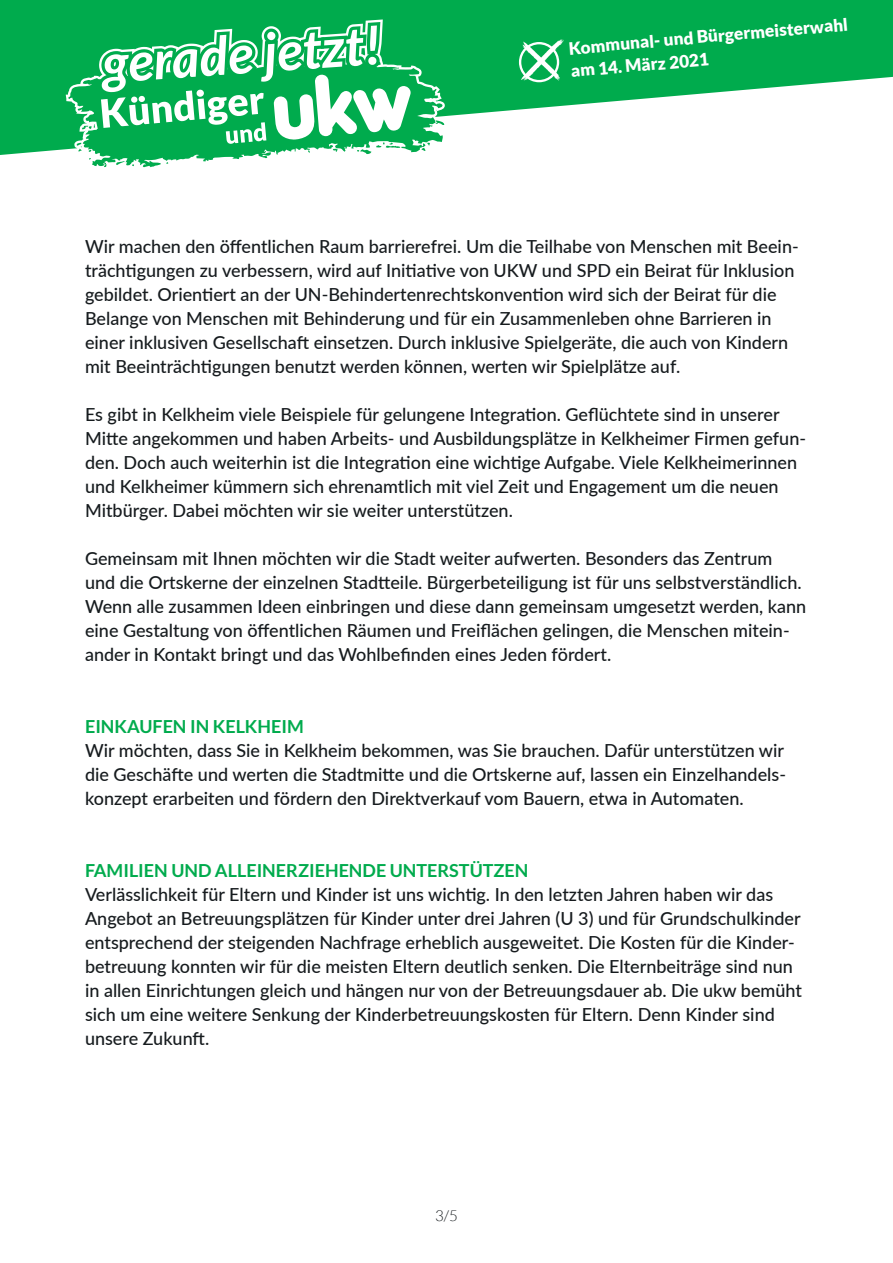
<style>
.page{position:relative;width:893px;height:1263px;background:#fff}
.page>*{position:absolute;margin:0;border:0;box-sizing:border-box;transform-origin:0 0}
.t1{font:500 18px/24px "Lato";color:#161b1e}
.t2{font:700 18px "Lato";color:#00ab4d}
.t3{font:900 17.25px/22.6px "Lato";color:#fff}
.t4{font:300 15px "Lato";color:#161b1e}
</style>
<div class="page">
<svg style="left:0;top:0;width:893px;height:155px;fill:#00ab4d"></svg>
<svg style="left:66px;top:19px;width:380px;height:136px"></svg>
<svg style="left:68px;top:22px;width:379px;height:146px"></svg>
<svg style="left:519px;top:39px;width:45px;height:43px"></svg>
<p class="t3" style="left:568px;top:37px;width:282px;rotate:-5deg">Kommunal- und Bürgermeisterwahl am 14. März 2021</p>
<p class="t1" style="left:85px;top:234px;width:715px">Wir machen den öffentlichen Raum barrierefrei. Um die Teilhabe von Menschen mit Beein&shy;trächtigungen zu verbessern, wird auf Initiative von UKW und SPD ein Beirat für Inklusion gebildet. Orientiert an der UN-Behindertenrechtskonvention wird sich der Beirat für die Belange von Menschen mit Behinderung und für ein Zusammenleben ohne Barrieren in einer inklusiven Gesellschaft einsetzen. Durch inklusive Spielgeräte, die auch von Kindern mit Beeinträchtigungen benutzt werden können, werten wir Spielplätze auf.</p>
<p class="t1" style="left:85px;top:402px;width:723px">Es gibt in Kelkheim viele Beispiele für gelungene Integration. Geflüchtete sind in unserer Mitte angekommen und haben Arbeits- und Ausbildungsplätze in Kelkheimer Firmen gefun&shy;den. Doch auch weiterhin ist die Integration eine wichtige Aufgabe. Viele Kelkheimerinnen und Kelkheimer kümmern sich ehrenamtlich mit viel Zeit und Engagement um die neuen Mitbürger. Dabei möchten wir sie weiter unterstützen.</p>
<p class="t1" style="left:85px;top:546px;width:723px">Gemeinsam mit Ihnen möchten wir die Stadt weiter aufwerten. Besonders das Zentrum und die Ortskerne der einzelnen Stadtteile. Bürgerbeteiligung ist für uns selbstverständlich.<br>Wenn alle zusammen Ideen einbringen und diese dann gemeinsam umgesetzt werden, kann eine Gestaltung von öffentlichen Räumen und Freiflächen gelingen, die Menschen mitein&shy;ander in Kontakt bringt und das Wohlbefinden eines Jeden fördert.</p>
<p class="t2" style="left:85px;top:716px;width:220px">EINKAUFEN IN KELKHEIM</p>
<p class="t1" style="left:85px;top:738px;width:703px;text-align:justify">Wir möchten, dass Sie in Kelkheim bekommen, was Sie brauchen. Dafür unterstützen wir die Geschäfte und werten die Stadtmitte und die Ortskerne auf, lassen ein Einzelhandels&shy;konzept erarbeiten und fördern den Direktverkauf vom Bauern, etwa in Automaten.</p>
<p class="t2" style="left:85px;top:860px;width:445px">FAMILIEN UND ALLEINERZIEHENDE UNTERSTÜTZEN</p>
<p class="t1" style="left:85px;top:882px;width:718px">Verlässlichkeit für Eltern und Kinder ist uns wichtig. In den letzten Jahren haben wir das Angebot an Betreuungsplätzen für Kinder unter drei Jahren (U 3) und für Grundschulkinder entsprechend der steigenden Nachfrage erheblich ausgeweitet. Die Kosten für die Kinder&shy;betreuung konnten wir für die meisten Eltern deutlich senken. Die Elternbeiträge sind nun in allen Einrichtungen gleich und hängen nur von der Betreuungsdauer ab. Die ukw bemüht sich um eine weitere Senkung der Kinderbetreuungskosten für Eltern. Denn Kinder sind unsere Zukunft.</p>
<p class="t4" style="left:435px;top:1207px;width:24px">3/5</p>
</div>
